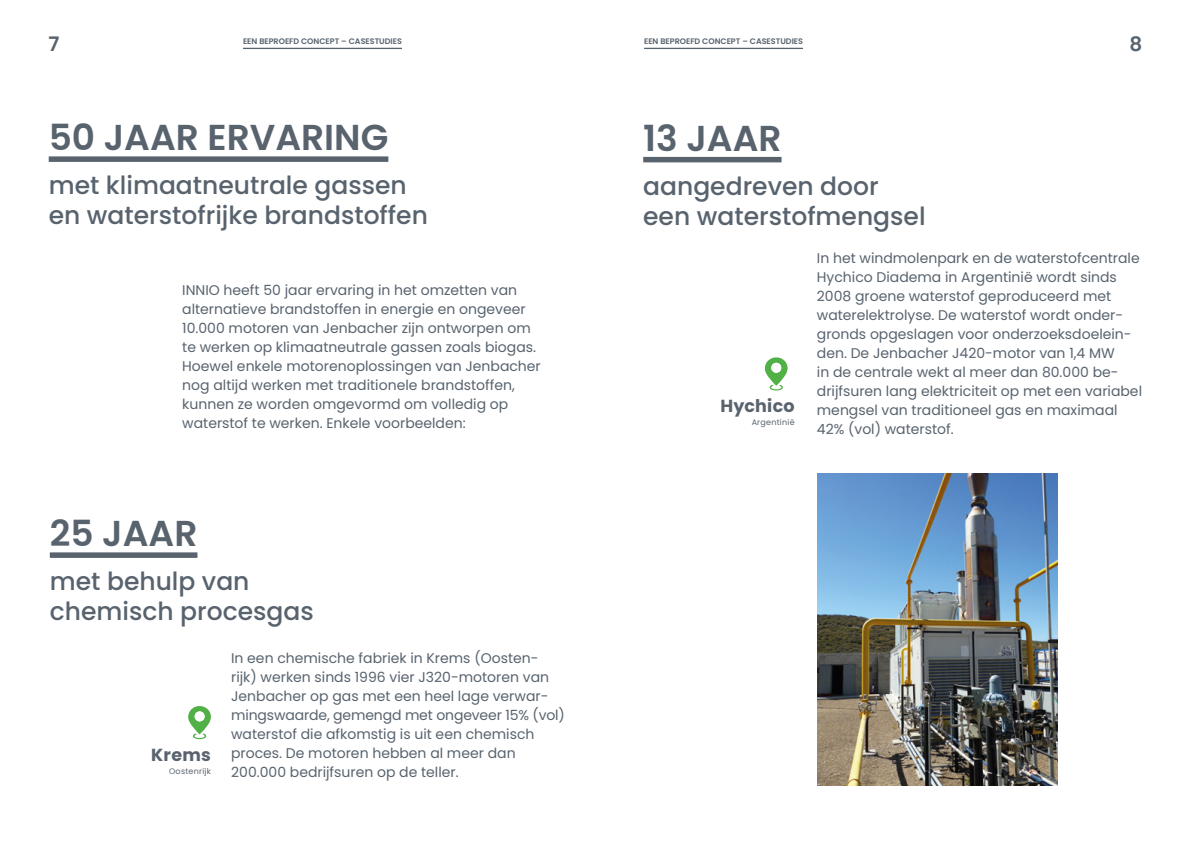
<style>
.page{position:relative;width:1191px;height:842px;background:#fff}
.page>*{position:absolute;margin:0;border:0;box-sizing:border-box;transform-origin:0 0}
.t1{font:600 36px "Poppins";color:#58636e}
.t2{font:500 25px/30px "Poppins";color:#58636e}
.t3{font:600 20px "Poppins";color:#58636e}
.t4{font:700 17.5px "Poppins";letter-spacing:.015em;color:#58636e}
.t5{font:14px/19px "Poppins";color:#58636e}
.t6{font:600 8px "Poppins";color:#58636e}
.t7{font:8px "Poppins";letter-spacing:.03em;color:#58636e}
</style>
<div class="page">
<div style="left:643px;top:157px;width:138px;height:5px;background:#58636e"></div>
<img style="left:817px;top:473px;width:240px;height:313px">
<svg style="left:764px;top:357px;width:23px;height:34px"></svg>
<div style="left:771px;top:363px;width:10px;height:10px;background:#fff;border-radius:50%"></div>
<div style="left:49px;top:156px;width:339px;height:6px;background:#58636e"></div>
<div style="left:50px;top:552px;width:147px;height:6px;background:#58636e"></div>
<svg style="left:188px;top:706px;width:23px;height:33px"></svg>
<div style="left:194px;top:711px;width:11px;height:10px;background:#fff;border-radius:50%"></div>
<hr style="left:243px;top:48px;width:159px;height:1px;background:#58636e">
<hr style="left:644px;top:48px;width:159px;height:1px;background:#58636e">
<h3 class="t3" style="left:49px;top:32px;width:12px">7</h3>
<p class="t6" style="left:243px;top:37px;width:160px">EEN BEPROEFD CONCEPT – CASESTUDIES</p>
<p class="t6" style="left:644px;top:37px;width:160px">EEN BEPROEFD CONCEPT – CASESTUDIES</p>
<h3 class="t3" style="left:1129px;top:32px;width:14px">8</h3>
<h1 class="t1" style="left:49px;top:117px;width:341px">50 JAAR ERVARING</h1>
<h2 class="t2" style="left:49px;top:171px;width:381px">met klimaatneutrale gassen en waterstofrijke brandstoffen</h2>
<p class="t5" style="left:182px;top:281px;width:360px">INNIO heeft 50 jaar ervaring in het omzetten van alternatieve brandstoffen in energie en ongeveer 10.000 motoren van Jenbacher zijn ontworpen om te werken op klimaatneutrale gassen zoals biogas.<br>Hoewel enkele motorenoplossingen van Jenbacher nog altijd werken met traditionele brandstoffen, kunnen ze worden omgevormd om volledig op waterstof te werken. Enkele voorbeelden:</p>
<h1 class="t1" style="left:50px;top:513px;width:149px">25 JAAR</h1>
<h2 class="t2" style="left:50px;top:566px;width:265px">met behulp van chemisch procesgas</h2>
<p class="t5" style="left:231px;top:649px;width:335px">In een chemische fabriek in Krems (Oosten&shy;rijk) werken sinds 1996 vier J320-motoren van Jenbacher op gas met een heel lage verwar&shy;mingswaarde, gemengd met ongeveer 15% (vol) waterstof die afkomstig is uit een chemisch proces. De motoren hebben al meer dan 200.000 bedrijfsuren op de teller.</p>
<p class="t4" style="left:151px;top:745px;width:61px">Krems</p>
<p class="t7" style="left:169px;top:766px;width:43px">Oostenrijk</p>
<h1 class="t1" style="left:643px;top:117px;width:140px">13 JAAR</h1>
<h2 class="t2" style="left:643px;top:171px;width:284px">aangedreven door een waterstofmengsel</h2>
<p class="t5" style="left:817px;top:249px;width:327px">In het windmolenpark en de waterstofcentrale Hychico Diadema in Argentinië wordt sinds 2008 groene waterstof geproduceerd met waterelektrolyse. De waterstof wordt onder&shy;gronds opgeslagen voor onderzoeksdoelein&shy;den. De Jenbacher J420-motor van 1,4 MW<br>in de centrale wekt al meer dan 80.000 be&shy;drijfsuren lang elektriciteit op met een variabel mengsel van traditioneel gas en maximaal 42% (vol) waterstof.</p>
<p class="t4" style="left:720px;top:396px;width:76px">Hychico</p>
<p class="t7" style="left:751px;top:418px;width:44px">Argentinië</p>
</div>
